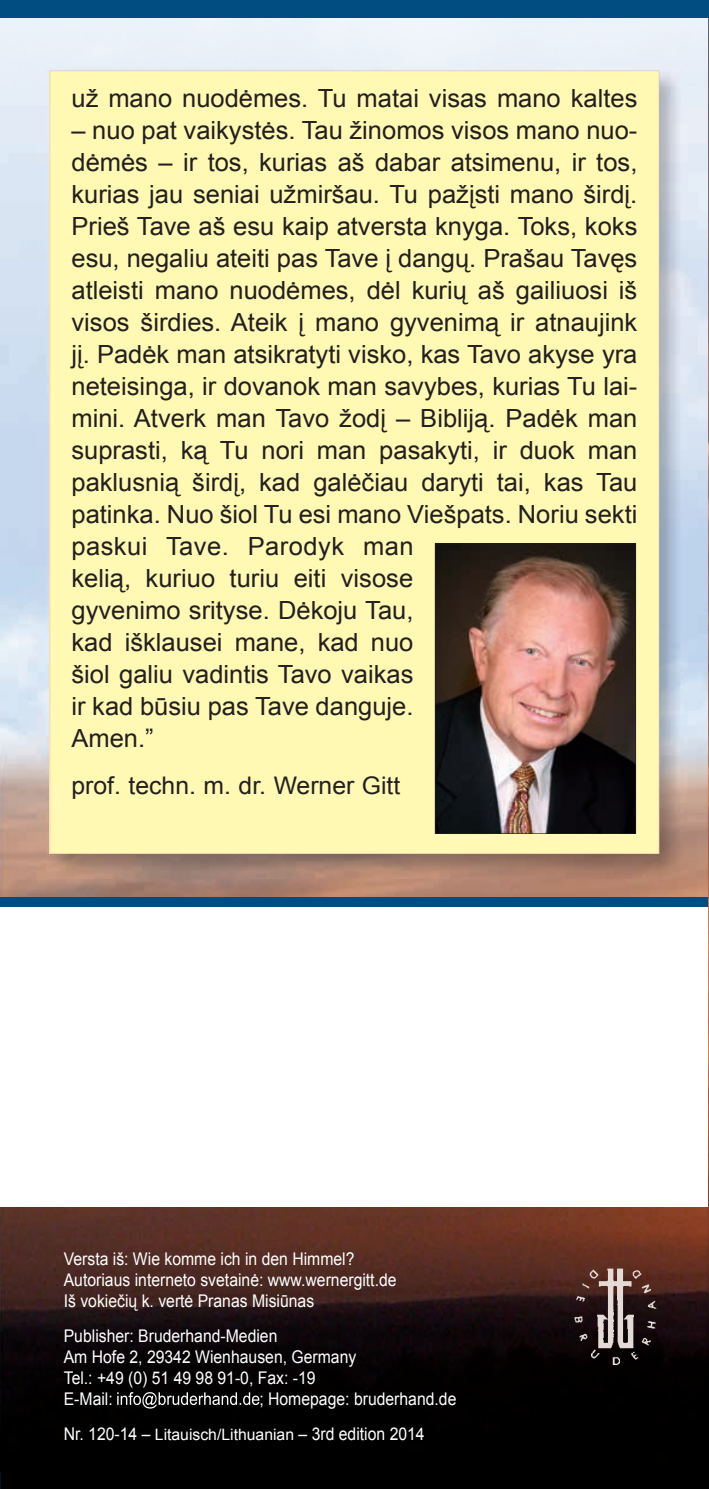
<style>
.page{position:relative;width:709px;height:1489px;background:#fff}
.page>*{position:absolute;margin:0;border:0;box-sizing:border-box;transform-origin:0 0}
.t1{font:25px/32px "Arial";color:#231f20}
.t2{font:24.25px "Arial";color:#231f20}
.t3{font:17.5px/21px "Arial";color:#fff;scale:.9 1}
.s1{font-size:15.75px}
</style>
<div class="page">
<img style="left:631px;top:718px;width:77px;height:770px">
<img style="left:0;top:1488px;width:631px;height:1px">
<img style="left:0;top:718px;width:78px;height:770px">
<img style="left:78px;top:878px;width:553px;height:610px">
<div style="left:0;top:902px;width:709px;height:304px;background:#fff"></div>
<img style="left:570px;top:1261px;width:104px;height:122px">
<img style="left:571px;top:1261px;width:88px;height:106px">
<div style="left:0;top:897px;width:709px;height:9px;background:#014d82"></div>
<img style="left:708px;top:0;width:1px;height:1488px">
<div style="left:0;top:0;width:709px;height:18px;background:#014d82"></div>
<img style="left:47px;top:68px;width:636px;height:810px">
<div style="left:50px;top:71px;width:609px;height:782px;background:#fff9b4"></div>
<img style="left:435px;top:543px;width:201px;height:290px">
<svg style="left:117px;top:1391px;width:142px;height:17px;background:#3d3d3d"></svg>
<p class="t1" style="left:71px;top:83px;width:567px">už mano nuodėmes. Tu ma tai visas mano kal tes</p>
<p class="t1" style="left:71px;top:115px;width:567px">– nuo pat vaikystės. Tau ži no mos visos mano nuo&shy;dėmės – ir tos, ku rias aš da bar at si menu, ir tos, ku rias jau se niai už mir šau. Tu pažįsti mano širdį.<br>Prieš Tave aš esu kaip at ver sta knyga. Toks, koks esu, ne ga liu at eiti pas Tave į dangų. Pra šau Tavęs at leisti mano nuodėmes, dėl kurių aš gaili uosi iš visos šir dies. At eik į mano gyvenimą ir at nau jink jį. Padėk man atsikratyti visko, kas Tavo akyse yra ne tei singa, ir do va nok man savybes, ku rias Tu lai&shy;mini. At verk man Tavo žodį – Bibliją. Padėk man sup rasti, ką Tu nori man pasakyti, ir duok man paklusnią širdį, kad galėčiau daryti tai, kas Tau pa tinka. Nuo šiol Tu esi mano Vieš pats. No riu sekti pa skui Tave. Parodyk man<br>kelią, ku riuo tu riu eiti vis ose<br>gyvenimo srityse. Dėkoju Tau,<br>kad iš klau sei mane, kad nuo<br>šiol ga liu va din tis Tavo vai kas<br>ir kad bū siu pas Tave dan guje.<br>Amen.”</p>
<p class="t2" style="left:71px;top:769px;width:330px">prof. techn. m. dr. Werner Gitt</p>
<p class="t3" style="left:64px;top:1247px;width:371px">Versta iš: Wie komme ich in den Himmel?<br>Autoriaus interneto svetainė: www.wernergitt.de<br>Iš vokiečių k. vertė Pranas Misiūnas</p>
<p class="t3" style="left:64px;top:1325px;width:326px">Publisher: Bruderhand-Medien<br>Am Hofe 2, 29342 Wienhausen, Germany<br>Tel.: +49 (0) 51 49 98 91-0, Fax: -19<br>E-Mail:</p>
<p class="t3" style="left:64px;top:1381px;width:438px;line-height:35.2px;text-indent:196px">; Homepage: bruderhand.de<br>Nr. 120-14 – <span class="s1">Litauisch/Lithuanian</span> – 3rd edition 2014</p>
</div>
